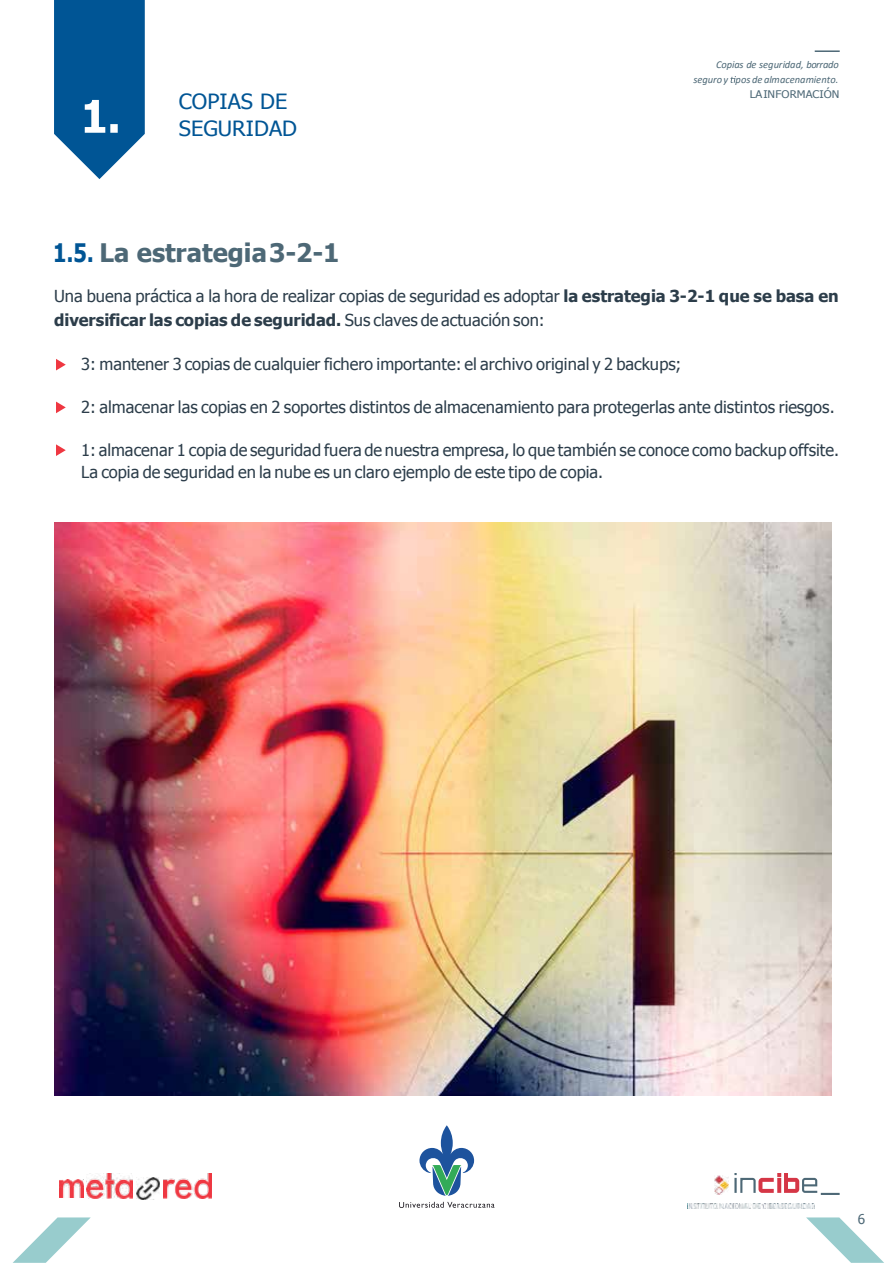
<style>
.page{position:relative;width:894px;height:1263px;background:#fff}
.page>*{position:absolute;margin:0;border:0;box-sizing:border-box;transform-origin:0 0}
.t1{font:700 25.5px "Tahoma";color:#4d6876}
.t2{font:21px/26.7px "Tahoma";color:#005595;scale:1.04 1}
.t3{font:16.5px/24px "Tahoma";color:#2c3d4a}
.t4{font:13.5px "Tahoma";color:#4d6876}
.t5{font:italic 10.5px/14.7px "Calibri";letter-spacing:-.015em;color:#4d6876;text-align:right}
.t6{font:10.5px "Tahoma";letter-spacing:.01em;color:#4d6876;scale:1.08 1}
.s1{color:#005595}
.s2{font-weight:700}
</style>
<div class="page">
<svg style="left:13px;top:1217px;width:78px;height:46px"></svg>
<svg style="left:806px;top:1217px;width:77px;height:46px"></svg>
<img style="left:687px;top:1204px;width:127px;height:5px">
<img style="left:137px;top:1178px;width:22px;height:22px">
<img style="left:86px;top:1174px;width:47px;height:24px">
<img style="left:163px;top:1174px;width:49px;height:24px">
<img style="left:60px;top:1180px;width:24px;height:18px">
<img style="left:714px;top:1176px;width:14px;height:19px">
<svg style="left:734px;top:1173px;width:105px;height:22px"></svg>
<svg style="left:730px;top:76px;width:5px;height:7px"></svg>
<svg style="left:56px;top:359px;width:10px;height:11px"></svg>
<svg style="left:56px;top:402px;width:10px;height:11px"></svg>
<svg style="left:56px;top:444px;width:10px;height:12px"></svg>
<hr style="left:814px;top:50px;width:25px;height:2px;background:#4d6876">
<img style="left:54px;top:522px;width:777px;height:574px">
<svg style="left:54px;top:0;width:91px;height:179px"></svg>
<svg style="left:419px;top:1125px;width:55px;height:71px"></svg>
<svg style="left:399px;top:1202px;width:95px;height:6px"></svg>
<p class="t2" style="left:179px;top:87px;width:115px">COPIAS DE<br>SEGURIDAD</p>
<p class="t5" style="left:693px;top:57px;width:147px">Copias de seguridad, borrado seguro y pos de almacenamiento.</p>
<p class="t6" style="left:749px;top:87px;width:85px">LAINFORMACIÓN</p>
<h1 class="t1" style="left:53px;top:235px;width:287px"><span class="s1">1.5.</span> La estrategia3-2-1</h1>
<p class="t3" style="left:54px;top:283px;width:786px">Una buena práctica a la hora de realizar copias de seguridad es adoptar <span class="s2">la estrategia 3-2-1 que se basa en diversificar las copias de seguridad.</span> Sus claves de actuación son:</p>
<p class="t3" style="left:81px;top:351px;width:601px">3: mantener 3 copias de cualquier fichero importante: el archivo original y 2 backups;</p>
<p class="t3" style="left:81px;top:394px;width:754px">2: almacenar las copias en 2 soportes distintos de almacenamiento para protegerlas ante distintos riesgos.</p>
<p class="t3" style="left:81px;top:438px;width:759px;line-height:21.8px">1: almacenar 1 copia de seguridad fuera de nuestra empresa, lo que también se conoce como backup offsite.<br>La copia de seguridad en la nube es un claro ejemplo de este tipo de copia.</p>
<p class="t4" style="left:857px;top:1210px;width:9px">6</p>
</div>
